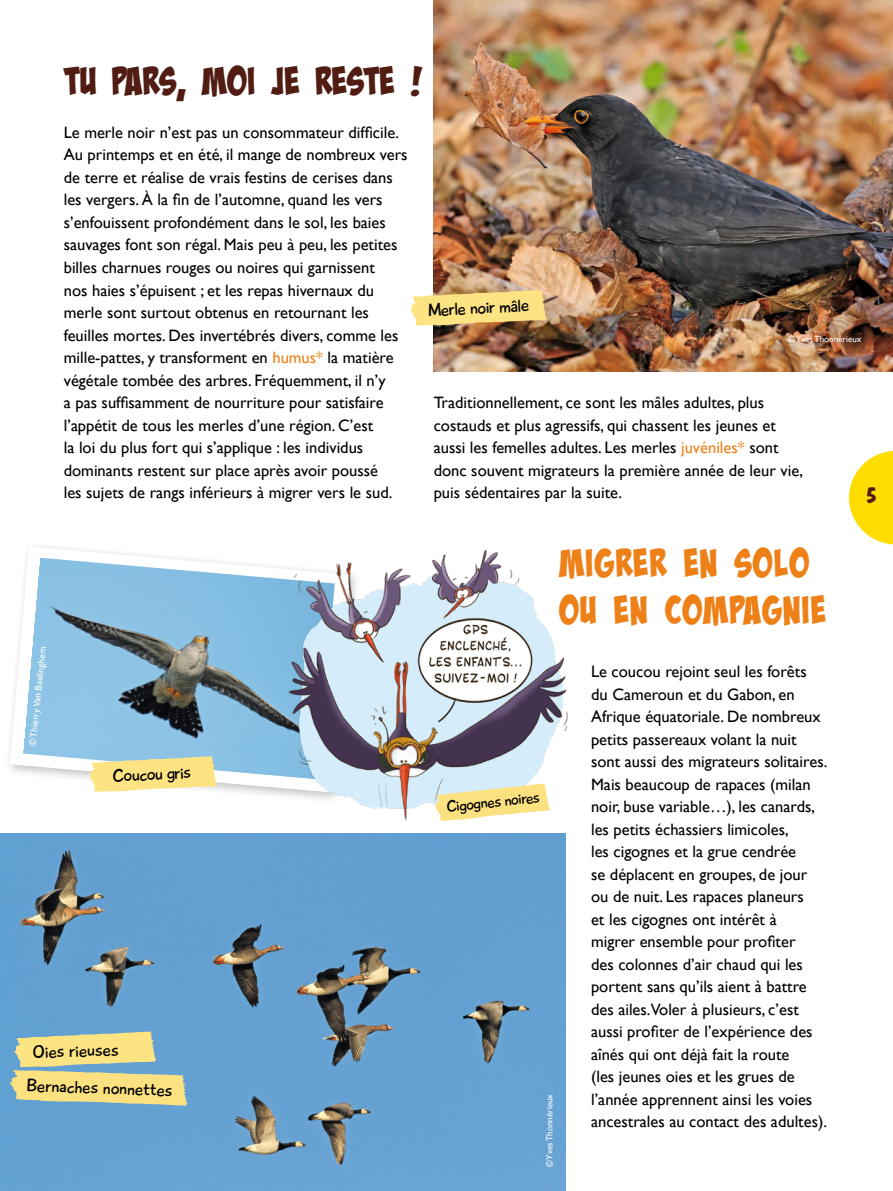
<style>
.page{position:relative;width:893px;height:1191px;background:#fff}
.page>*{position:absolute;margin:0;border:0;box-sizing:border-box;transform-origin:0 0}
.t1{font:39px "Bada Boom Pro BB";color:#ee8018}
.t2{font:39px "Bada Boom Pro BB";letter-spacing:-.025em;color:#511d13}
.t3{font:24px "Dom Bold BT";color:#511d13}
.t4{font:18px "Playtime With Hot Toddies";color:#000}
.t5{font:16.5px/22.5px "Gill Sans";color:#000}
.t6{font:16.2px "Playtime With Hot Toddies";color:#000}
.t7{font:9.6px "Gill Sans";color:#fff}
.t8{font:9px "Gill Sans";color:#fff}
.s1{color:#ee8018}
</style>
<div class="page">
<svg style="left:849px;top:451px;width:44px;height:93px"></svg>
<img style="left:434px;top:0;width:459px;height:371px">
<img style="left:410px;top:290px;width:137px;height:35px">
<img style="left:0;top:833px;width:566px;height:358px">
<img style="left:14px;top:1031px;width:142px;height:36px">
<img style="left:9px;top:1070px;width:179px;height:35px">
<svg style="left:9px;top:546px;width:275px;height:247px"></svg>
<img style="left:23px;top:558px;width:261px;height:221px">
<img style="left:284px;top:550px;width:284px;height:271px">
<img style="left:89px;top:756px;width:128px;height:35px">
<img style="left:435px;top:784px;width:115px;height:37px">
<p class="t2" style="left:64px;top:58px;width:360px">TU PARS, MOI JE RESTE !</p>
<p class="t5" style="left:64px;top:121px;width:345px">Le merle noir n’est pas un consommateur difficile.<br>Au printemps et en été, il mange de nombreux vers de terre et réalise de vrais festins de cerises dans les vergers. À la fin de l’automne, quand les vers s’enfouissent profondément dans le sol, les baies sauvages font son régal. Mais peu à peu, les petites billes charnues rouges ou noires qui garnissent<br>nos haies s’épuisent ; et les repas hivernaux du merle sont surtout obtenus en retournant les feuilles mortes. Des invertébrés divers, comme les mille-pattes, y transforment en <span class="s1">humus*</span> la matière végétale tombée des arbres. Fréquemment, il n’y<br>a pas suffisamment de nourriture pour satisfaire l’appétit de tous les merles d’une région. C’est<br>la loi du plus fort qui s’applique : les individus dominants restent sur place après avoir poussé<br>les sujets de rangs inférieurs à migrer vers le sud.</p>
<p class="t7" style="left:27px;top:745px;width:101px;rotate:-84deg">© Thierry Van Baelinghem</p>
<p class="t4" style="left:112px;top:765px;width:80px;rotate:-3deg">Coucou gris</p>
<p class="t4" style="left:32px;top:1041px;width:87px;rotate:-2deg">Oies rieuses</p>
<p class="t4" style="left:27px;top:1074px;width:148px;rotate:2deg">Bernaches nonnettes</p>
<p class="t4" style="left:427px;top:299px;width:103px;rotate:-3deg">Merle noir mâle</p>
<p class="t8" style="left:788px;top:334px;width:75px">© Yves Thonnérieux</p>
<p class="t5" style="left:434px;top:391px;width:371px">Traditionnellement, ce sont les mâles adultes, plus costauds et plus agressifs, qui chassent les jeunes et aussi les femelles adultes. Les merles <span class="s1">juvéniles*</span> sont donc souvent migrateurs la première année de leur vie, puis sédentaires par la suite.</p>
<p class="t1" style="left:558px;top:540px;width:253px">MIGRER EN SOLO</p>
<p class="t1" style="left:558px;top:587px;width:270px">OU EN COMPAGNIE</p>
<p class="t6" style="left:445px;top:796px;width:95px;rotate:-6deg">Cigognes noires</p>
<p class="t8" style="left:544px;top:1167px;width:75px;rotate:-90deg">© Yves Thonnérieux</p>
<p class="t5" style="left:591px;top:660px;width:238px">Le coucou rejoint seul les forêts du Cameroun et du Gabon, en<br>Afrique équatoriale. De nombreux petits passereaux volant la nuit sont aussi des migrateurs solitaires.<br>Mais beaucoup de rapaces (milan noir, buse variable…), les canards, les petits échassiers limicoles,<br>les cigognes et la grue cendrée<br>se déplacent en groupes, de jour ou de nuit. Les rapaces planeurs<br>et les cigognes ont intérêt à<br>migrer ensemble pour profiter<br>des colonnes d’air chaud qui les portent sans qu’ils aient à battre des ailes.Voler à plusieurs, c’est aussi profiter de l’expérience des aînés qui ont déjà fait la route<br>(les jeunes oies et les grues de l’année apprennent ainsi les voies ancestrales au contact des adultes).</p>
<p class="t3" style="left:865px;top:480px;width:13px">5</p>
</div>
